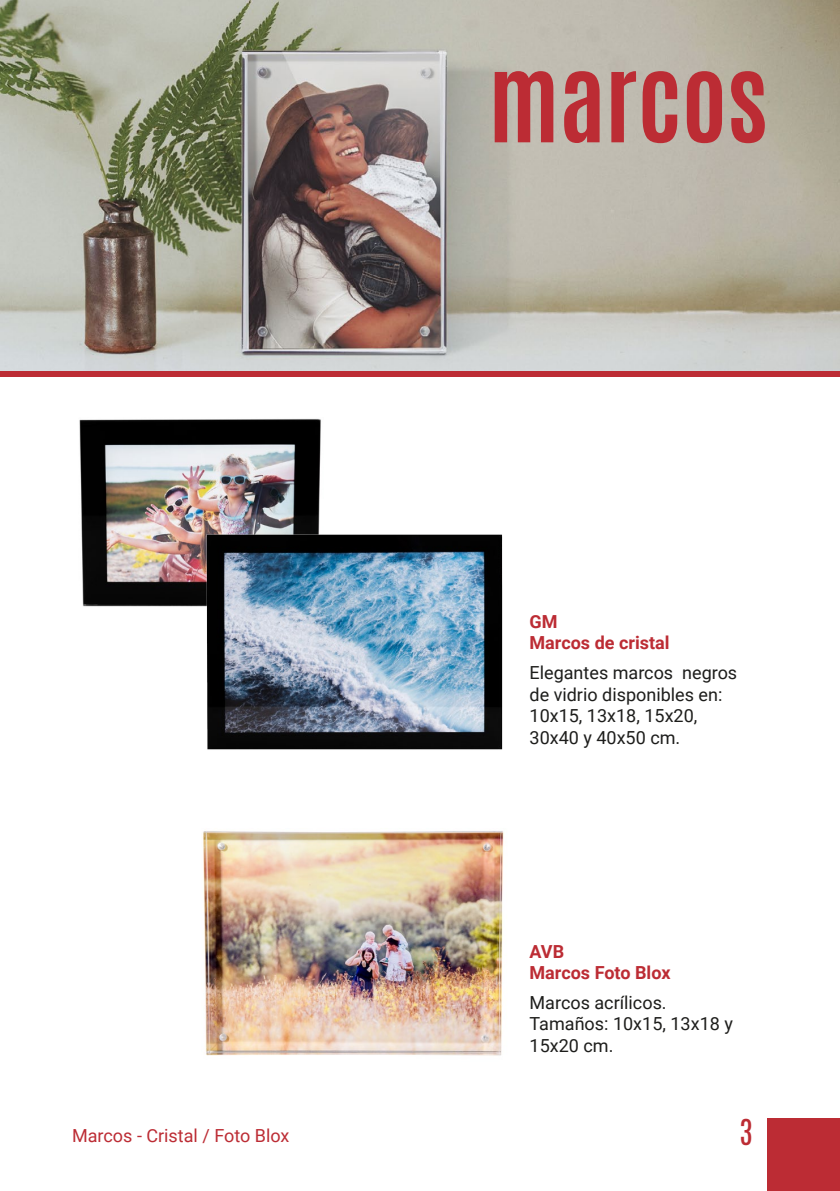
<style>
.page{position:relative;width:840px;height:1191px;background:#fff}
.page>*{position:absolute;margin:0;border:0;box-sizing:border-box;transform-origin:0 0}
.t1{font:700 96px "Antonio";color:#bc2c34}
.t2{font:30px "Antonio";color:#bc2c34}
.t3{font:18px/21.6px "Roboto";color:#1d1d1b}
.t4{font:700 18px "Roboto";color:#bc2c34}
.t5{font:18px "Roboto";color:#bc2c34}
</style>
<div class="page">
<div style="left:767px;top:1119px;width:72px;height:72px;background:#bc2c34"></div>
<img style="left:0;top:0;width:839px;height:371px">
<img style="left:79px;top:419px;width:242px;height:188px">
<img style="left:201px;top:519px;width:302px;height:231px">
<img style="left:203px;top:831px;width:301px;height:225px">
<div style="left:0;top:371px;width:839px;height:6px;background:#bc2c34"></div>
<h1 class="t1" style="left:488px;top:29px;width:281px">MARCOS</h1>
<p class="t4" style="left:529px;top:609px;width:30px">GM</p>
<p class="t4" style="left:529px;top:630px;width:141px">Marcos de cristal</p>
<p class="t3" style="left:529px;top:661px;width:209px">Elegantes marcos negros de vidrio disponibles en:<br>10x15, 13x18, 15x20,<br>30x40 y 40x50 cm.</p>
<p class="t4" style="left:529px;top:938px;width:36px">AVB</p>
<p class="t4" style="left:529px;top:959px;width:142px">Marcos Foto Blox</p>
<p class="t3" style="left:529px;top:990px;width:205px">Marcos acrílicos.<br>Tamaños: 10x15, 13x18 y<br>15x20 cm.</p>
<p class="t5" style="left:72px;top:1123px;width:219px">Marcos - Cristal / Foto Blox</p>
<h2 class="t2" style="left:739px;top:1109px;width:15px">3</h2>
</div>
